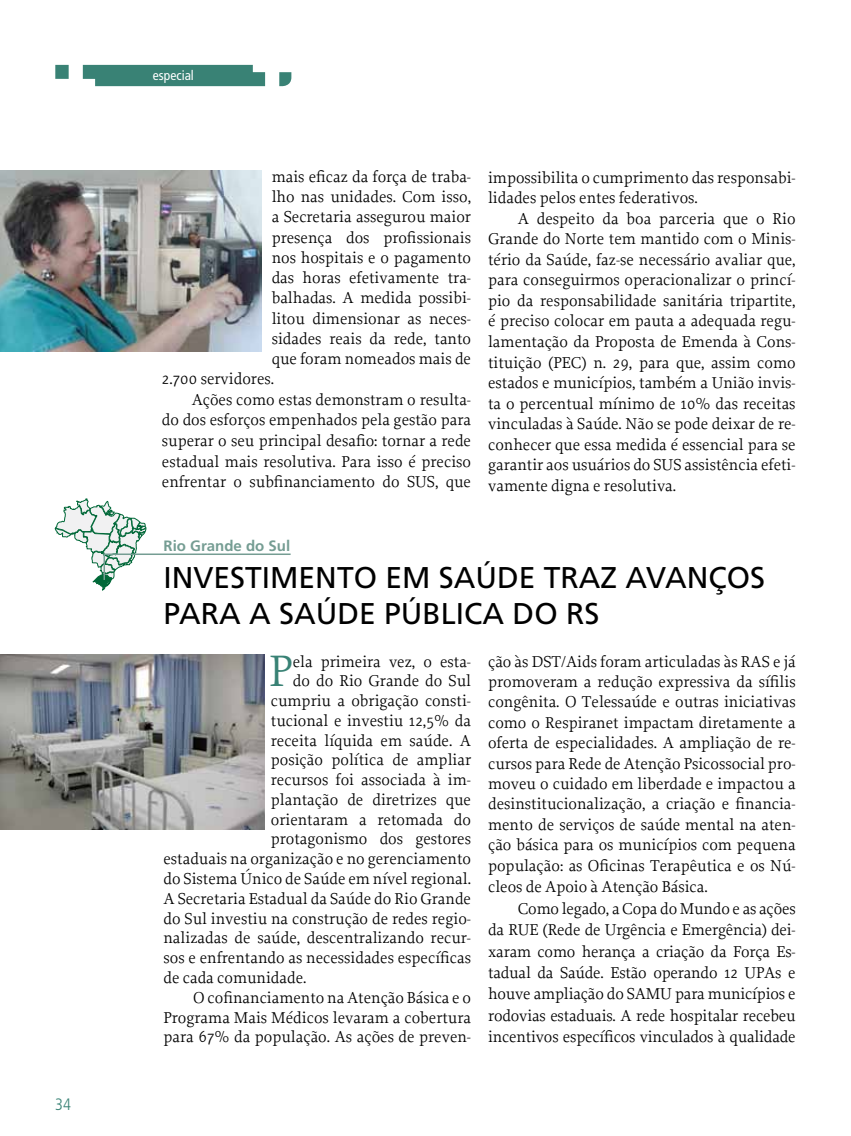
<style>
.page{position:relative;width:851px;height:1136px;background:#fff}
.page>*{position:absolute;margin:0;border:0;box-sizing:border-box;transform-origin:0 0}
.t1{font:46.35px "Proforma";color:#398275}
.t2{font:30px/36px "Frutiger LT Std";color:#000}
.t3{font:16.5px/20.5px "Proforma";color:#000;text-align:justify}
.t4{font:300 condensed 16.5px "Frutiger LT Std";color:#398275}
.t5{font:700 15px "Frutiger LT Std";color:#759d93}
.t6{font:condensed 13.5px "Frutiger LT Std";color:#fff}
.s1{font-family:"Liga Sans LT Std"}
</style>
<div class="page">
<img style="left:0;top:655px;width:264px;height:174px">
<svg style="left:55px;top:498px;width:91px;height:92px"></svg>
<hr style="left:103px;top:553px;width:187px;height:2px;background:#759d93">
<hr style="left:103px;top:554px;width:2px;height:26px;background:#759d93">
<img style="left:0;top:170px;width:261px;height:181px">
<svg style="left:55px;top:65px;width:236px;height:21px"></svg>
<p class="t4" style="left:55px;top:1095px;width:17px">34</p>
<p class="t6" style="left:153px;top:67px;width:42px">especial</p>
<p class="t3" style="left:272px;top:166px;width:201px">mais eficaz da força de traba-</p>
<p class="t3" style="left:272px;top:186px;width:201px">lho nas unidades. Com isso,</p>
<p class="t3" style="left:272px;top:206px;width:201px">a Secretaria assegurou maior</p>
<p class="t3" style="left:272px;top:227px;width:201px">presença dos profissionais</p>
<p class="t3" style="left:272px;top:247px;width:201px">nos hospitais e o pagamento</p>
<p class="t3" style="left:272px;top:267px;width:201px">das horas efetivamente tra-</p>
<p class="t3" style="left:272px;top:287px;width:201px">balhadas. A medida possibi-</p>
<p class="t3" style="left:272px;top:308px;width:201px">litou dimensionar as neces-</p>
<p class="t3" style="left:272px;top:328px;width:201px">sidades reais da rede, tanto</p>
<p class="t3" style="left:272px;top:348px;width:201px">que foram nomeados mais de</p>
<p class="t3" style="left:162px;top:368px;width:114px"><span class="s1">2</span>.<span class="s1">700</span> servidores.</p>
<p class="t3" style="left:192px;top:389px;width:281px">Ações como estas demonstram o resulta-</p>
<p class="t3" style="left:162px;top:409px;width:310px">do dos esforços empenhados pela gestão para</p>
<p class="t3" style="left:162px;top:430px;width:310px">superar o seu principal desafio: tornar a rede</p>
<p class="t3" style="left:162px;top:450px;width:310px">estadual mais resolutiva. Para isso é preciso</p>
<p class="t3" style="left:162px;top:471px;width:310px">enfrentar o subfinanciamento do SUS, que</p>
<p class="t3" style="left:488px;top:167px;width:309px">impossibilita o cumprimento das responsabi&shy;lidades pelos entes federativos.</p>
<p class="t3" style="left:488px;top:208px;width:309px;text-indent:30px">A despeito da boa parceria que o Rio Grande do Norte tem mantido com o Minis&shy;tério da Saúde, faz-se necessário avaliar que, para conseguirmos operacionalizar o princí&shy;pio da responsabilidade sanitária tripartite, é preciso colocar em pauta a adequada regu&shy;lamentação da Proposta de Emenda à Cons&shy;tituição (PEC) n. <span class="s1">29</span>, para que, assim como estados e municípios, também a União invis&shy;ta o percentual mínimo de <span class="s1">10</span>% das receitas vinculadas à Saúde. Não se pode deixar de re&shy;conhecer que essa medida é essencial para se garantir aos usuários do SUS assistência efeti&shy;vamente digna e resolutiva.</p>
<p class="t5" style="left:163px;top:536px;width:128px">Rio Grande do Sul</p>
<h2 class="t2" style="left:163px;top:560px;width:603px">I NVESTIMENTO EM SAÚDE TRAZ AVANÇOS<br>PARA A SAÚDE PÚBLICA DO RS</h2>
<h1 class="t1" style="left:269px;top:642px;width:25px">P</h1>
<p class="t3" style="left:293px;top:650px;width:180px">ela primeira vez, o esta-</p>
<p class="t3" style="left:293px;top:670px;width:180px">do do Rio Grande do Sul</p>
<p class="t3" style="left:271px;top:690px;width:202px">cumpriu a obrigação consti-</p>
<p class="t3" style="left:271px;top:709px;width:202px">tucional e investiu <span class="s1">12</span>,<span class="s1">5</span>% da</p>
<p class="t3" style="left:271px;top:729px;width:202px">receita líquida em saúde. A</p>
<p class="t3" style="left:271px;top:749px;width:202px">posição política de ampliar</p>
<p class="t3" style="left:271px;top:769px;width:202px">recursos foi associada à im-</p>
<p class="t3" style="left:271px;top:789px;width:202px">plantação de diretrizes que</p>
<p class="t3" style="left:271px;top:808px;width:202px">orientaram a retomada do</p>
<p class="t3" style="left:271px;top:828px;width:202px">protagonismo dos gestores</p>
<p class="t3" style="left:163px;top:848px;width:309px">estaduais na organização e no gerenciamento</p>
<p class="t3" style="left:163px;top:868px;width:309px">do Sistema Único de Saúde em nível regional.</p>
<p class="t3" style="left:163px;top:887px;width:309px">A Secretaria Estadual da Saúde do Rio Grande</p>
<p class="t3" style="left:163px;top:907px;width:309px">do Sul investiu na construção de redes regio-</p>
<p class="t3" style="left:163px;top:927px;width:309px">nalizadas de saúde, descentralizando recur-</p>
<p class="t3" style="left:163px;top:947px;width:309px">sos e enfrentando as necessidades específicas</p>
<p class="t3" style="left:163px;top:966px;width:144px">de cada comunidade.</p>
<p class="t3" style="left:193px;top:986px;width:279px">O cofinanciamento na Atenção Básica e o</p>
<p class="t3" style="left:163px;top:1006px;width:309px">Programa Mais Médicos levaram a cobertura</p>
<p class="t3" style="left:163px;top:1026px;width:309px">para <span class="s1">67</span>% da população. As ações de preven-</p>
<p class="t3" style="left:488px;top:650px;width:309px">ção às DST/Aids foram articuladas às RAS e já promoveram a redução expressiva da sífilis congênita. O Telessaúde e outras iniciativas como o Respiranet impactam diretamente a oferta de especialidades. A ampliação de re&shy;cursos para Rede de Atenção Psicossocial pro&shy;moveu o cuidado em liberdade e impactou a desinstitucionalização, a criação e financia&shy;mento de serviços de saúde mental na aten&shy;ção básica para os municípios com pequena população: as Oficinas Terapêutica e os Nú&shy;cleos de Apoio à Atenção Básica.</p>
<p class="t3" style="left:488px;top:897px;width:309px;line-height:21.5px;text-indent:30px">Como legado, a Copa do Mundo e as ações da RUE (Rede de Urgência e Emergência) dei&shy;xaram como herança a criação da Força Es&shy;tadual da Saúde. Estão operando <span class="s1">12</span> UPAs e houve ampliação do SAMU para municípios e rodovias estaduais. A rede hospitalar recebeu incentivos específicos vinculados à qualidade</p>
</div>
